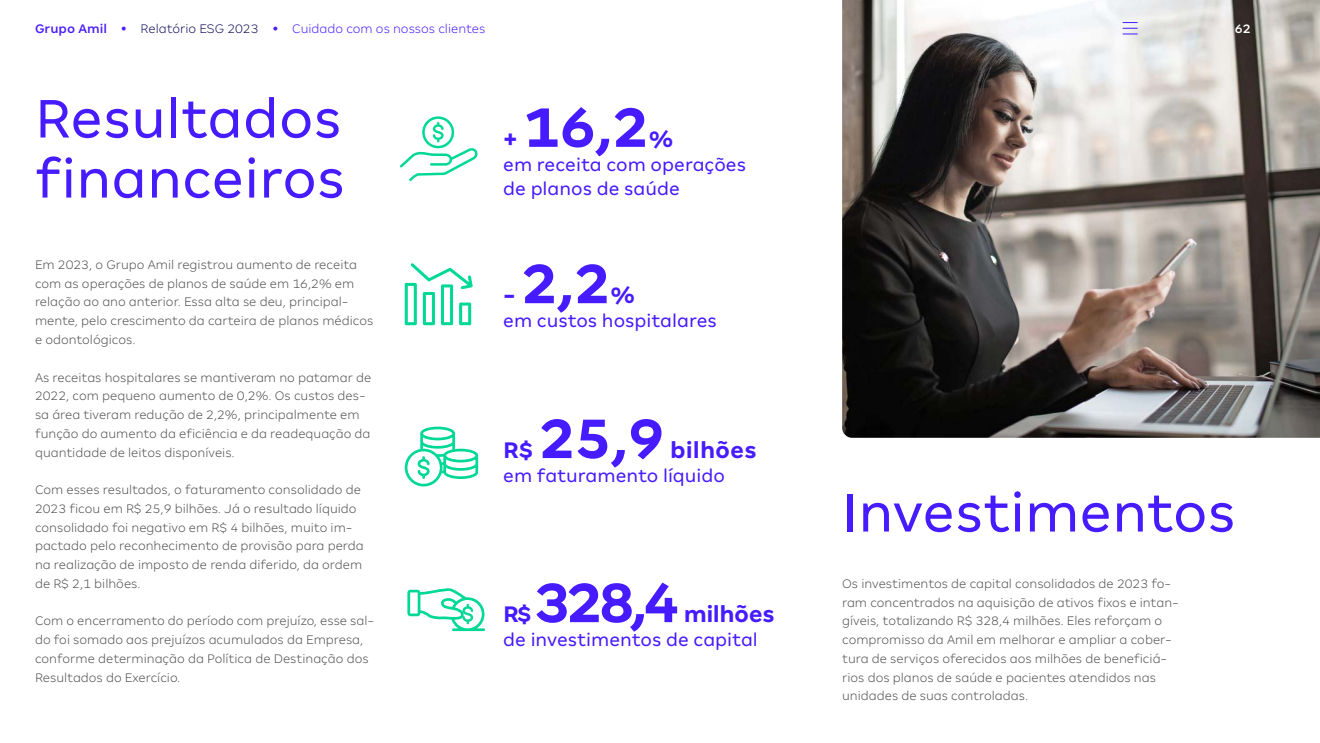
<style>
.page{position:relative;width:1320px;height:743px;background:#fff}
.page>*{position:absolute;margin:0;border:0;box-sizing:border-box;transform-origin:0 0}
.Destaque_Bignumber_texto1{font:700 62.5px "Amil Typeface";color:#461bff}
.T1__28{font:60px/60px "Amil Typeface";color:#461bff}
.Destaque_Bignumber_texto1-2{font:700 25px "Amil Typeface";letter-spacing:-.01em;color:#461bff}
.t1{font:20px/24px "Amil Typeface";color:#461bff}
.Corpo_texto_corrido{font:300 13.75px/18.8px "Amil Typeface";color:#4d4d4d}
.t2{font:300 13.75px "Amil Typeface";color:#461bff}
.t3{font:500 13.75px "Amil Typeface";color:#fff}
.s1{font-weight:500}
.s2{font-weight:900}
.s3{color:#0f0d59}
</style>
<div class="page">
<img style="left:842px;top:0;width:478px;height:438px">
<svg style="left:405px;top:263px;width:68px;height:62px"></svg>
<svg style="left:405px;top:426px;width:73px;height:60px"></svg>
<svg style="left:400px;top:116px;width:78px;height:66px"></svg>
<svg style="left:407px;top:588px;width:78px;height:43px"></svg>
<svg style="left:1123px;top:22px;width:14px;height:12px"></svg>
<p class="t2" style="left:35px;top:20px;width:452px"><span class="s1">Grupo Amil</span> <span class="s2">•</span> <span class="s3">Relatório ESG 2023</span> <span class="s2">•</span> Cuidado com os nossos clientes</p>
<p class="t3" style="left:1235px;top:20px;width:17px">62</p>
<p class="T1__28" style="left:35px;top:88px;width:311px">Resultados financeiros</p>
<p class="Corpo_texto_corrido" style="left:35px;top:255px;width:340px">Em 2023, o Grupo Amil registrou aumento de receita com as operações de planos de saúde em 16,2% em relação ao ano anterior. Essa alta se deu, principal&shy;mente, pelo crescimento da carteira de planos médicos e odontológicos.</p>
<p class="Corpo_texto_corrido" style="left:35px;top:367px;width:338px">As receitas hospitalares se mantiveram no patamar de 2022, com pequeno aumento de 0,2%. Os custos des&shy;sa área tiveram redução de 2,2%, principalmente em função do aumento da eficiência e da readequação da quantidade de leitos disponíveis.</p>
<p class="Corpo_texto_corrido" style="left:35px;top:480px;width:330px">Com esses resultados, o faturamento consolidado de 2023 ficou em R$ 25,9 bilhões. Já o resultado líquido consolidado foi negativo em R$ 4 bilhões, muito im&shy;pactado pelo reconhecimento de provisão para perda na realização de imposto de renda diferido, da ordem de R$ 2,1 bilhões.</p>
<p class="Corpo_texto_corrido" style="left:35px;top:611px;width:341px">Com o encerramento do período com prejuízo, esse sal&shy;do foi somado aos prejuízos acumulados da Empresa, conforme determinação da Política de Destinação dos Resultados do Exercício.</p>
<p class="Destaque_Bignumber_texto1" style="left:523px;top:90px;width:127px">16,2</p>
<p class="Destaque_Bignumber_texto1-2" style="left:649px;top:124px;width:26px">%</p>
<p class="t1" style="left:503px;top:152px;width:245px">em receita com operações de planos de saúde</p>
<p class="Destaque_Bignumber_texto1-2" style="left:503px;top:124px;width:16px">+</p>
<p class="Destaque_Bignumber_texto1" style="left:521px;top:246px;width:91px">2,2</p>
<p class="Destaque_Bignumber_texto1-2" style="left:611px;top:280px;width:26px">%</p>
<p class="t1" style="left:503px;top:308px;width:215px">em custos hospitalares</p>
<p class="Destaque_Bignumber_texto1-2" style="left:503px;top:280px;width:14px">-</p>
<p class="Destaque_Bignumber_texto1" style="left:539px;top:401px;width:127px">25,9</p>
<p class="Destaque_Bignumber_texto1-2" style="left:503px;top:435px;width:32px">R$</p>
<p class="Destaque_Bignumber_texto1-2" style="left:670px;top:435px;width:88px">bilhões</p>
<p class="t1" style="left:503px;top:463px;width:223px">em faturamento líquido</p>
<p class="Destaque_Bignumber_texto1" style="left:534px;top:565px;width:147px">328,4</p>
<p class="Destaque_Bignumber_texto1-2" style="left:503px;top:599px;width:30px">R$</p>
<p class="Destaque_Bignumber_texto1-2" style="left:684px;top:599px;width:92px">milhões</p>
<p class="t1" style="left:503px;top:627px;width:256px">de investimentos de capital</p>
<p class="T1__28" style="left:842px;top:482px;width:395px">Investimentos</p>
<p class="Corpo_texto_corrido" style="left:842px;top:574px;width:338px">Os investimentos de capital consolidados de 2023 fo&shy;ram concentrados na aquisição de ativos fixos e intan&shy;gíveis, totalizando R$ 328,4 milhões. Eles reforçam o compromisso da Amil em melhorar e ampliar a cober&shy;tura de serviços oferecidos aos milhões de beneficiá&shy;rios dos planos de saúde e pacientes atendidos nas unidades de suas controladas.</p>
</div>
